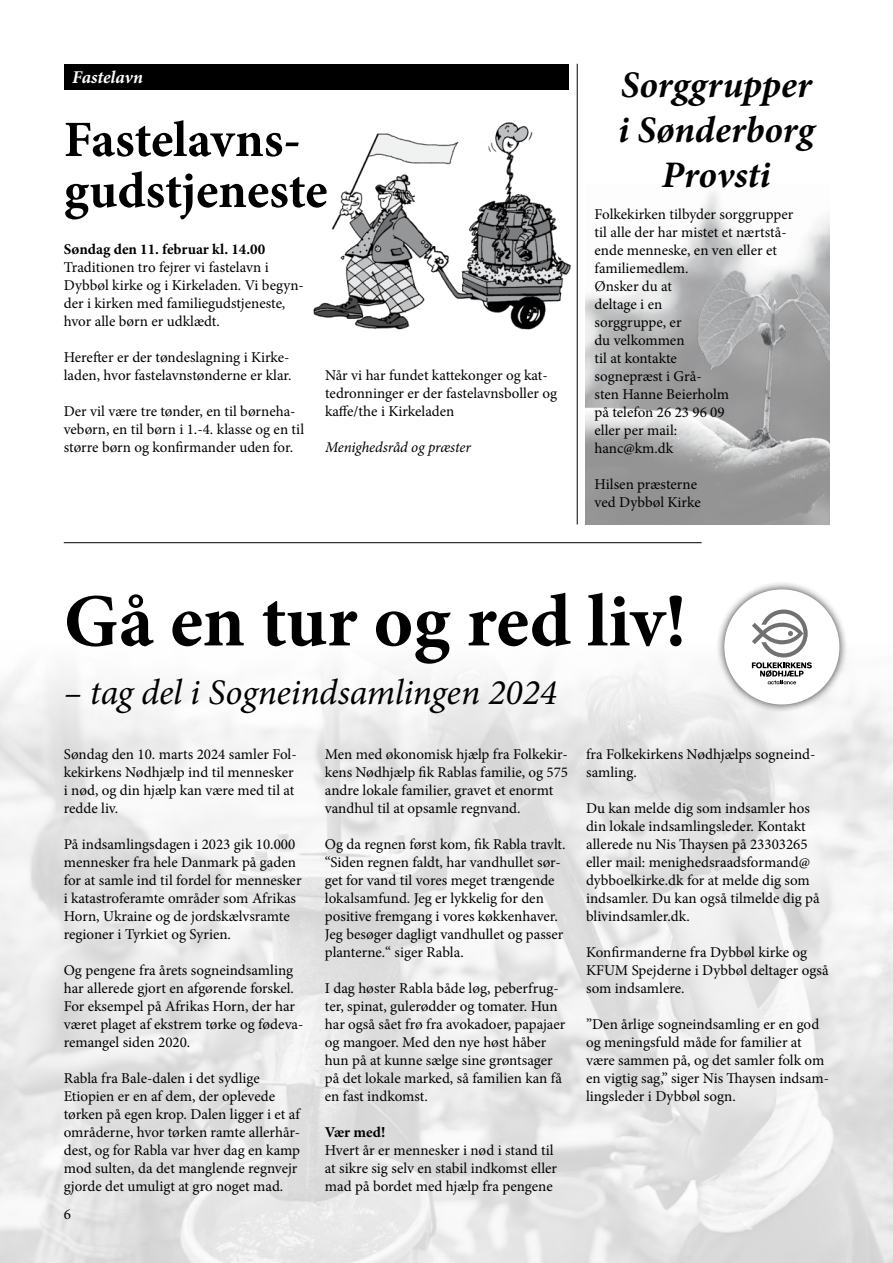
<style>
.page{position:relative;width:893px;height:1263px;background:#fff}
.page>*{position:absolute;margin:0;border:0;box-sizing:border-box;transform-origin:0 0}
.t1{font:700 75px "Minion Pro";color:#000}
.t2{font:700 51px/51px "Minion Pro";color:#000}
.t3{font:italic 700 37.5px/45px "Minion Pro";color:#000;text-align:center}
.t4{font:italic 36px "Minion Pro";letter-spacing:-.005em;color:#000}
.t5{font:italic 700 18px "Minion Pro";letter-spacing:-.005em;color:#fff}
.t6{font:15px/18px "Minion Pro";color:#000}
.t7{font:700 15px "Minion Pro";color:#000}
.t8{font:italic 15px "Minion Pro";letter-spacing:-.01em;color:#000}
</style>
<div class="page">
<img style="left:0;top:668px;width:893px;height:595px">
<div style="left:64px;top:64px;width:504px;height:25px;background:#000"></div>
<img style="left:585px;top:192px;width:244px;height:332px">
<hr style="left:577px;top:64px;width:1px;height:460px;background:#000">
<hr style="left:64px;top:542px;width:638px;height:1px;background:#000">
<img style="left:313px;top:116px;width:286px;height:228px">
<div style="left:716px;top:581px;width:132px;height:132px;background:#000;opacity:.75"></div>
<div style="left:724px;top:589px;width:115px;height:115px;background:#fff;border-radius:50%"></div>
<svg style="left:752px;top:609px;width:60px;height:75px"></svg>
<p class="t5" style="left:72px;top:65px;width:72px">Fastelavn</p>
<h2 class="t2" style="left:64px;top:114px;width:265px">Fastelavns&shy;gudstjeneste</h2>
<p class="t7" style="left:64px;top:239px;width:203px">Søndag den 11. februar kl. 14.00</p>
<p class="t6" style="left:64px;top:259px;width:242px">Traditionen tro fejrer vi fastelavn i Dybbøl kirke og i Kirkeladen. Vi begyn&shy;der i kirken med familiegudstjeneste, hvor alle børn er udklædt.</p>
<p class="t6" style="left:64px;top:349px;width:229px">Herefter er der tøndeslagning i Kirke&shy;laden, hvor fastelavnstønderne er klar.</p>
<p class="t6" style="left:64px;top:403px;width:242px">Der vil være tre tønder, en til børneha&shy;vebørn, en til børn i 1.-4. klasse og en til større børn og konfirmander uden for.</p>
<p class="t6" style="left:325px;top:367px;width:233px">Når vi har fundet kattekonger og kat&shy;tedronninger er der fastelavnsboller og kaffe/the i Kirkeladen</p>
<p class="t8" style="left:325px;top:437px;width:148px">Menighedsråd og præster</p>
<h3 class="t3" style="left:618px;top:62px;width:198px">Sorggrupper i Sønderborg<br>Provsti</h3>
<p class="t6" style="left:595px;top:205px;width:200px">Folkekirken tilbyder sorggrupper til alle der har mistet et nærtstå&shy;ende menneske, en ven eller et familiemedlem.<br>Ønsker du at<br>deltage i en<br>sorggruppe, er<br>du velkommen<br>til at kontakte<br>sognepræst i Grå-<br>sten Hanne Beierholm<br>på telefon 26 23 96 09<br>eller per mail:<br>hanc@km.dk</p>
<p class="t6" style="left:595px;top:475px;width:108px">Hilsen præsterne ved Dybbøl Kirke</p>
<h1 class="t1" style="left:64px;top:569px;width:624px">Gå en tur og red liv!</h1>
<h3 class="t4" style="left:64px;top:668px;width:495px">– tag del i Sogneindsamlingen 2024</h3>
<p class="t6" style="left:64px;top:745px;width:234px">Søndag den 10. marts 2024 samler Fol&shy;kekirkens Nødhjælp ind til mennesker i nød, og din hjælp kan være med til at redde liv.</p>
<p class="t6" style="left:64px;top:835px;width:239px">På indsamlingsdagen i 2023 gik 10.000 mennesker fra hele Danmark på gaden for at samle ind til fordel for mennesker i katastroferamte områder som Afrikas Horn, Ukraine og de jordskælvsramte regioner i Tyrkiet og Syrien.</p>
<p class="t6" style="left:64px;top:961px;width:241px">Og pengene fra årets sogneindsamling har allerede gjort en afgørende forskel.<br>For eksempel på Afrikas Horn, der har været plaget af ekstrem tørke og fødeva&shy;remangel siden 2020.</p>
<p class="t6" style="left:64px;top:1069px;width:238px">Rabla fra Bale-dalen i det sydlige Etiopien er en af dem, der oplevede tørken på egen krop. Dalen ligger i et af områderne, hvor tørken ramte allerhår&shy;dest, og for Rabla var hver dag en kamp mod sulten, da det manglende regnvejr gjorde det umuligt at gro noget mad.</p>
<p class="t6" style="left:64px;top:1206px;width:9px">6</p>
<p class="t6" style="left:325px;top:745px;width:245px">Men med økonomisk hjælp fra Folkekir&shy;kens Nødhjælp fik Rablas familie, og 575 andre lokale familier, gravet et enormt vandhul til at opsamle regnvand.</p>
<p class="t6" style="left:325px;top:835px;width:242px">Og da regnen først kom, fik Rabla travlt. “Siden regnen faldt, har vandhullet sør&shy;get for vand til vores meget trængende lokalsamfund. Jeg er lykkelig for den positive fremgang i vores køkkenhaver.<br>Jeg besøger dagligt vandhullet og passer planterne.“ siger Rabla.</p>
<p class="t6" style="left:325px;top:979px;width:242px">I dag høster Rabla både løg, peberfrug&shy;ter, spinat, gulerødder og tomater. Hun har også sået frø fra avokadoer, papajaer og mangoer. Med den nye høst håber hun på at kunne sælge sine grøntsager på det lokale marked, så familien kan få en fast indkomst.</p>
<p class="t7" style="left:325px;top:1121px;width:62px">Vær med!</p>
<p class="t6" style="left:325px;top:1141px;width:234px">Hvert år er mennesker i nød i stand til at sikre sig selv en stabil indkomst eller mad på bordet med hjælp fra pengene</p>
<p class="t6" style="left:586px;top:745px;width:231px">fra Folkekirkens Nødhjælps sogneind&shy;samling.</p>
<p class="t6" style="left:586px;top:799px;width:235px">Du kan melde dig som indsamler hos din lokale indsamlingsleder. Kontakt allerede nu Nis Thaysen på 23303265 eller mail: menighedsraadsformand@ dybboelkirke.dk for at melde dig som indsamler. Du kan også tilmelde dig på blivindsamler.dk.</p>
<p class="t6" style="left:586px;top:943px;width:244px">Konfirmanderne fra Dybbøl kirke og<br>KFUM Spejderne i Dybbøl deltager også som indsamlere.</p>
<p class="t6" style="left:586px;top:1015px;width:245px">”Den årlige sogneindsamling er en god og meningsfuld måde for familier at være sammen på, og det samler folk om en vigtig sag,” siger Nis Thaysen indsam&shy;lingsleder i Dybbøl sogn.</p>
</div>
